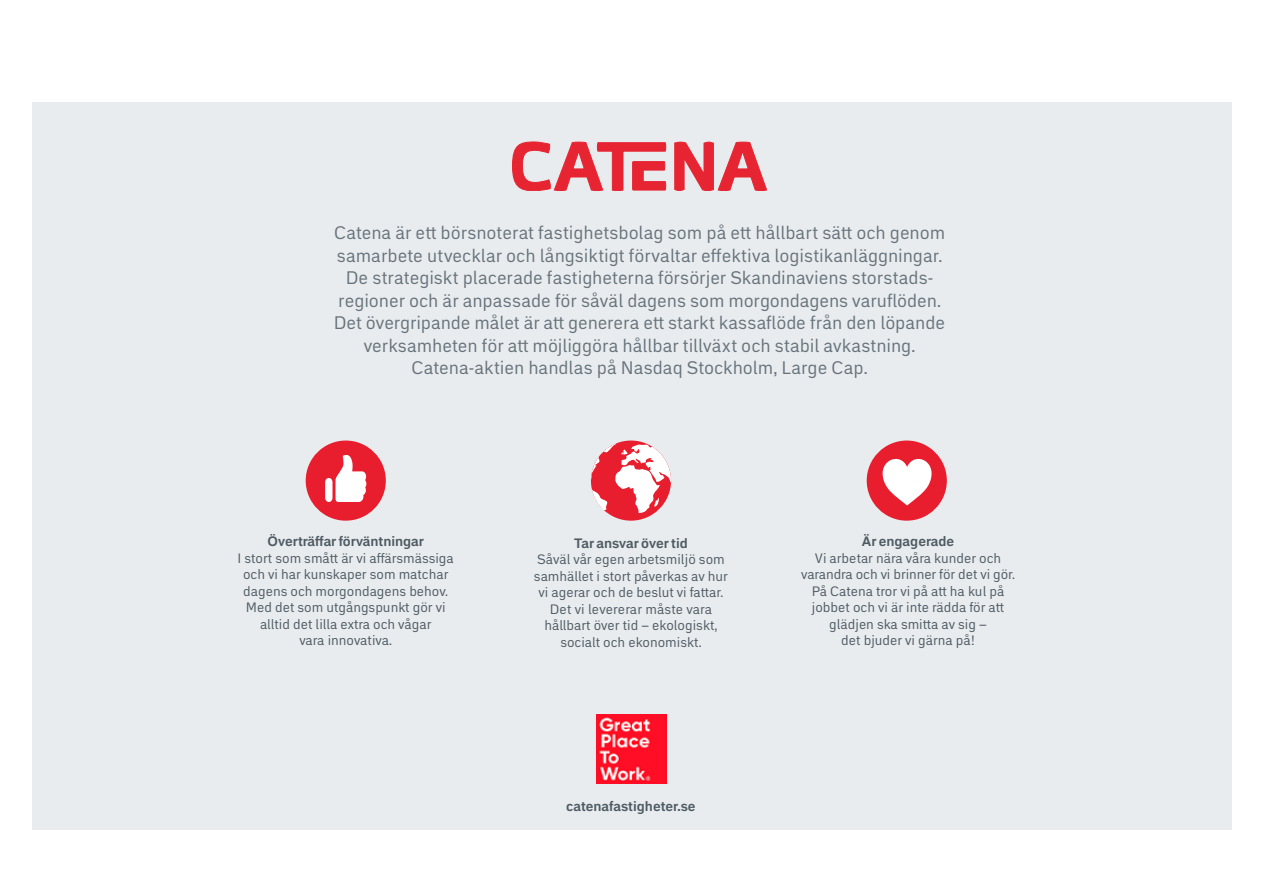
<style>
.page{position:relative;width:1263px;height:893px;background:#fff}
.page>*{position:absolute;margin:0;border:0;box-sizing:border-box;transform-origin:0 0}
.t1{font:18px/22.5px "Embarcadero MVB Pro";color:#67737c;text-align:center}
.t2{font:13.5px/16.5px "Embarcadero MVB Pro";color:#4e5b64;text-align:center}
.t3{font:700 13.5px "Embarcadero MVB Pro";color:#4e5b64}
</style>
<div class="page">
<div style="left:32px;top:102px;width:1199px;height:727px;background:#e9ecee"></div>
<svg style="left:512px;top:142px;width:154px;height:49px"></svg>
<svg style="left:674px;top:142px;width:93px;height:49px"></svg>
<img style="left:597px;top:714px;width:69px;height:70px">
<div style="left:867px;top:441px;width:80px;height:80px;background:#e81e2f;border-radius:50%"></div>
<svg style="left:878px;top:451px;width:58px;height:54px"></svg>
<div style="left:591px;top:441px;width:80px;height:80px;background:#e81e2f;border-radius:50%"></div>
<svg style="left:591px;top:443px;width:80px;height:70px"></svg>
<div style="left:306px;top:441px;width:80px;height:80px;background:#e81e2f;border-radius:50%"></div>
<svg style="left:325px;top:455px;width:41px;height:47px"></svg>
<p class="t1" style="left:334px;top:221px;width:613px">Catena är ett börsnoterat fastighetsbolag som på ett hållbart sätt och genom samarbete utvecklar och långsiktigt förvaltar effektiva logistikanläggningar.<br>De strategiskt placerade fastigheterna försörjer Skandinaviens storstads&shy;regioner och är anpassade för såväl dagens som morgondagens varuflöden.<br>Det övergripande målet är att generera ett starkt kassaflöde från den löpande verksamheten för att möjliggöra hållbar tillväxt och stabil avkastning.<br>Catena-aktien handlas på Nasdaq Stockholm, Large Cap.</p>
<p class="t3" style="left:267px;top:532px;width:158px">Överträffar förväntningar</p>
<p class="t2" style="left:238px;top:549px;width:218px">I stort som smått är vi affärsmässiga och vi har kunskaper som matchar dagens och morgondagens behov.<br>Med det som utgångspunkt gör vi alltid det lilla extra och vågar<br>vara innovativa.</p>
<p class="t3" style="left:574px;top:533px;width:115px">Tar ansvar över tid</p>
<p class="t2" style="left:534px;top:551px;width:196px">Såväl vår egen arbetsmiljö som samhället i stort påverkas av hur vi agerar och de beslut vi fattar.<br>Det vi levererar måste vara hållbart över tid – ekologiskt, socialt och ekonomiskt.</p>
<p class="t3" style="left:566px;top:796px;width:131px">catenafastigheter.se</p>
<p class="t3" style="left:862px;top:532px;width:94px">Är engagerade</p>
<p class="t2" style="left:801px;top:549px;width:215px">Vi arbetar nära våra kunder och varandra och vi brinner för det vi gör.<br>På Catena tror vi på att ha kul på jobbet och vi är inte rädda för att glädjen ska smitta av sig –<br>det bjuder vi gärna på!</p>
</div>
